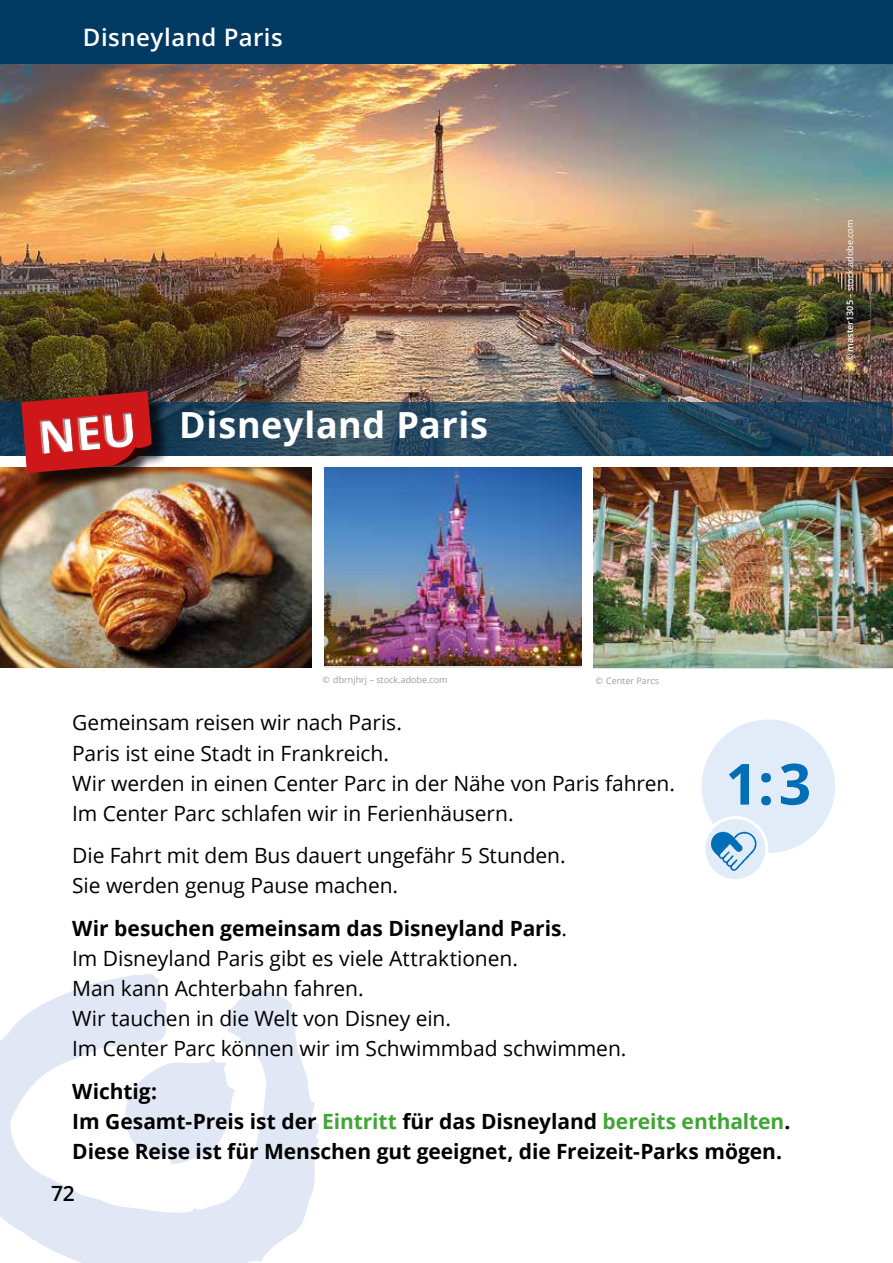
<style>
.page{position:relative;width:893px;height:1263px;background:#fff}
.page>*{position:absolute;margin:0;border:0;box-sizing:border-box;transform-origin:0 0}
.t1{font:700 56.7px "Open Sans";color:#006eb7}
.t2{font:700 36px "Open Sans";letter-spacing:.015em;color:#fff}
.t3{font:600 24px "Open Sans";letter-spacing:.02em;color:#fff}
.t4{font:21px/30px "Open Sans";letter-spacing:-.005em;color:#000}
.t5{font:700 21px/30px "Open Sans";letter-spacing:-.005em;color:#000}
.t6{font:600 21px "Open Sans";color:#000}
.t7{font:9px "Open Sans";color:#9d9d9c}
.t8{font:9px "Open Sans";color:#fff}
.s1{font-weight:600}
.s2{font-weight:700}
.s3{color:#3fa535}
</style>
<div class="page">
<svg style="left:0;top:974px;width:319px;height:289px"></svg>
<svg style="left:125px;top:1053px;width:115px;height:114px"></svg>
<img style="left:0;top:64px;width:893px;height:391px">
<img style="left:0;top:468px;width:312px;height:200px">
<img style="left:325px;top:468px;width:256px;height:198px">
<img style="left:594px;top:468px;width:299px;height:200px">
<svg style="left:0;top:402px;width:892px;height:53px;background:#254860"></svg>
<div style="left:0;top:0;width:893px;height:64px;background:#003a62"></div>
<div style="left:702px;top:719px;width:133px;height:134px;background:#e2ecf9;border-radius:50%"></div>
<svg style="left:704px;top:817px;width:63px;height:64px"></svg>
<img style="left:708px;top:826px;width:50px;height:48px">
<div style="left:702px;top:816px;width:66px;height:66px;border:3px solid #fff;border-radius:50%"></div>
<div style="left:24px;top:394px;width:146px;height:97px;background:#000;opacity:.75"></div>
<img style="left:6px;top:390px;width:194px;height:83px">
<p class="t3" style="left:83px;top:21px;width:202px">Disneyland Paris</p>
<h2 class="t2" style="left:179px;top:400px;width:310px">Disneyland Paris</h2>
<p class="t8" style="left:844px;top:361px;width:143px;rotate:-90deg"><span class="s1">© master1305</span> – stock.adobe.com</p>
<p class="t7" style="left:322px;top:674px;width:127px">© dbrnjhrj – stock.adobe.com</p>
<p class="t7" style="left:595px;top:675px;width:65px">© Center Parcs</p>
<p class="t4" style="left:72px;top:707px;width:604px">Gemeinsam reisen wir nach Paris.<br>Paris ist eine Stadt in Frankreich.<br>Wir werden in einen Center Parc in der Nähe von Paris fahren.<br>Im Center Parc schlafen wir in Ferienhäusern.</p>
<p class="t4" style="left:72px;top:840px;width:495px">Die Fahrt mit dem Bus dauert ungefähr 5 Stunden.<br>Sie werden genug Pause machen.</p>
<p class="t4" style="left:72px;top:913px;width:556px"><span class="s2">Wir besuchen gemeinsam das Disneyland Paris</span>.<br>Im Disneyland Paris gibt es viele Attraktionen.<br>Man kann Achterbahn fahren.<br>Wir tauchen in die Welt von Disney ein.<br>Im Center Parc können wir im Schwimmbad schwimmen.</p>
<p class="t5" style="left:72px;top:1076px;width:720px">Wichtig:<br>Im Gesamt-Preis ist der <span class="s3">Eintritt</span> für das Disneyland <span class="s3">bereits enthalten</span>.<br>Diese Reise ist für Menschen gut geeignet, die Freizeit-Parks mögen.</p>
<h1 class="t1" style="left:725px;top:744px;width:87px">1:3</h1>
<p class="t6" style="left:51px;top:1179px;width:25px">72</p>
</div>
